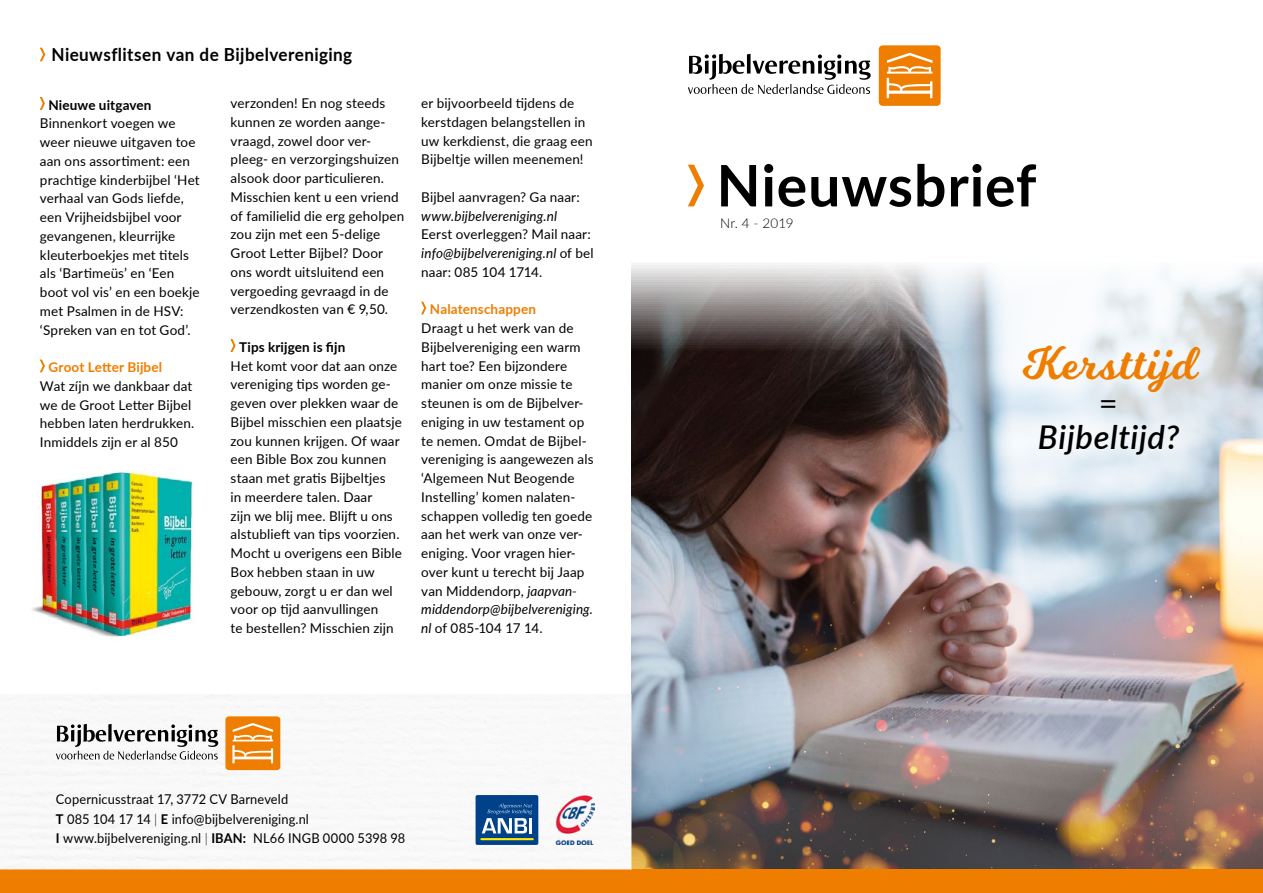
<style>
.page{position:relative;width:1263px;height:893px;background:#fff}
.page>*{position:absolute;margin:0;border:0;box-sizing:border-box;transform-origin:0 0}
.t1{font:700 57.3px "Lato";letter-spacing:.015em;color:#000}
.t2{font:46.2px "Milkshake";letter-spacing:.03em;color:#ef7d00}
.t3{font:italic 600 32.7px "Lato";letter-spacing:.02em;color:#000}
.t4{font:32.7px "Lato";color:#000}
.t5{font:700 18px "Lato";letter-spacing:.025em;color:#000;scale:.95 1}
.t6{font:13.5px/18.8px "Lato";letter-spacing:.01em;color:#000}
.t7{font:13.5px/19.5px "Lato";letter-spacing:.01em;color:#000;scale:.95 1}
.t8{font:700 13.5px "Lato";letter-spacing:.01em;color:#ef7d00}
.t9{font:700 13.5px "Lato";letter-spacing:.01em;color:#000}
.t10{font:italic 13.5px "Lato";letter-spacing:.01em;color:#000}
.t11{font:300 13.5px "Lato";letter-spacing:.01em;color:#000}
.s1{font-style:italic}
.s2{font-weight:700}
.s3{font-weight:300}
</style>
<div class="page">
<img style="left:631px;top:265px;width:632px;height:335px">
<img style="left:631px;top:600px;width:204px;height:270px">
<img style="left:835px;top:459px;width:428px;height:411px">
<svg style="left:960px;top:267px;width:303px;height:191px"></svg>
<div style="left:0;top:870px;width:1263px;height:23px;background:#ef7d00"></div>
<svg style="left:688px;top:54px;width:183px;height:40px"></svg>
<svg style="left:879px;top:45px;width:62px;height:61px"></svg>
<img style="left:0;top:695px;width:631px;height:175px">
<svg style="left:56px;top:724px;width:162px;height:36px"></svg>
<svg style="left:225px;top:716px;width:55px;height:54px"></svg>
<div style="left:476px;top:795px;width:62px;height:50px;background:#004289;border-radius:2px"></div>
<svg style="left:482px;top:803px;width:50px;height:30px"></svg>
<hr style="left:480px;top:838px;width:54px;height:2px;background:#ffec00">
<img style="left:555px;top:795px;width:40px;height:50px">
<svg style="left:40px;top:47px;width:6px;height:15px"></svg>
<svg style="left:688px;top:164px;width:16px;height:43px"></svg>
<svg style="left:39px;top:97px;width:6px;height:13px"></svg>
<svg style="left:39px;top:359px;width:6px;height:14px"></svg>
<svg style="left:230px;top:339px;width:6px;height:13px"></svg>
<svg style="left:421px;top:301px;width:6px;height:14px"></svg>
<img style="left:32px;top:471px;width:161px;height:166px">
<h3 class="t5" style="left:51px;top:41px;width:318px">Nieuwsflitsen van de Bijbelvereniging</h3>
<p class="t9" style="left:48px;top:95px;width:105px">Nieuwe uitgaven</p>
<p class="t6" style="left:40px;top:114px;width:161px">Binnenkort voegen we weer nieuwe uitgaven toe aan ons assortiment: een prachtige kinderbijbel ‘Het verhaal van Gods liefde, een Vrijheidsbijbel voor gevangenen, kleurrijke kleuterboekjes met titels als ‘Bartimeüs’ en ‘Een boot vol vis’ en een boekje met Psalmen in de HSV: ‘Spreken van en tot God’.</p>
<p class="t8" style="left:48px;top:357px;width:115px">Groot Letter Bijbel</p>
<p class="t6" style="left:40px;top:376px;width:156px">Wat zíjn we dankbaar dat we de Groot Letter Bijbel hebben laten herdrukken.<br>Inmiddels zijn er al 850</p>
<p class="t6" style="left:231px;top:93px;width:175px">verzonden! En nog steeds kunnen ze worden aange&shy;vraagd, zowel door ver&shy;pleeg- en verzorgingshuizen alsook door particulieren.<br>Misschien kent u een vriend of familielid die erg geholpen zou zijn met een 5-delige<br>Groot Letter Bijbel? Door ons wordt uitsluitend een vergoeding gevraagd in de verzendkosten van € 9,50.</p>
<p class="t9" style="left:239px;top:337px;width:108px">Tips krijgen is fijn</p>
<p class="t6" style="left:231px;top:356px;width:173px">Het komt voor dat aan onze vereniging tips worden ge&shy;geven over plekken waar de<br>Bijbel misschien een plaatsje zou kunnen krijgen. Of waar een Bible Box zou kunnen staan met gratis Bijbeltjes<br>in meerdere talen. Daar<br>zijn we blij mee. Blijft u ons alstublieft van tips voorzien.<br>Mocht u overigens een Bible<br>Box hebben staan in uw gebouw, zorgt u er dan wel voor op tijd aanvullingen<br>te bestellen? Misschien zijn</p>
<p class="t6" style="left:421px;top:93px;width:173px">er bijvoorbeeld tijdens de kerstdagen belangstellen in uw kerkdienst, die graag een<br>Bijbeltje willen meenemen!</p>
<p class="t6" style="left:421px;top:187px;width:160px">Bijbel aanvragen? Ga naar:</p>
<p class="t10" style="left:421px;top:206px;width:137px">www.bijbelvereniging.nl</p>
<p class="t6" style="left:421px;top:224px;width:174px">Eerst overleggen? Mail naar: <span class="s1">info@bijbelvereniging.nl</span> of bel naar: 085 104 1714.</p>
<p class="t8" style="left:430px;top:299px;width:108px">Nalatenschappen</p>
<p class="t6" style="left:421px;top:318px;width:174px">Draagt u het werk van de<br>Bijbelvereniging een warm hart toe? Een bijzondere manier om onze missie te steunen is om de Bijbelver&shy;eniging in uw testament op te nemen. Omdat de Bijbel&shy;vereniging is aangewezen als ‘Algemeen Nut Beogende<br>Instelling’ komen nalaten&shy;schappen volledig ten goede aan het werk van onze ver&shy;eniging. Voor vragen hier&shy;over kunt u terecht bij Jaap van Middendorp, <span class="s1">jaapvan&shy;middendorp@bijbelvereniging. nl</span> of 085-104 17 14.</p>
<p class="t7" style="left:56px;top:789px;width:369px">Copernicusstraat 17, 3772 CV Barneveld<br><span class="s2">T</span> 085 104 17 14 <span class="s3">|</span> <span class="s2">E</span> info@bijbelvereniging.nl<br><span class="s2">I</span> www.bijbelvereniging.nl <span class="s3">|</span> <span class="s2">IBAN:</span> NL66 INGB 0000 5398 98</p>
<h1 class="t1" style="left:716px;top:143px;width:321px">Nieuwsbrief</h1>
<p class="t11" style="left:720px;top:213px;width:75px">Nr. 4 - 2019</p>
<h2 class="t2" style="left:1020px;top:331px;width:179px">Kersttijd</h2>
<h3 class="t4" style="left:1099px;top:380px;width:21px">=</h3>
<h3 class="t3" style="left:1038px;top:413px;width:143px">Bijbeltijd?</h3>
</div>
